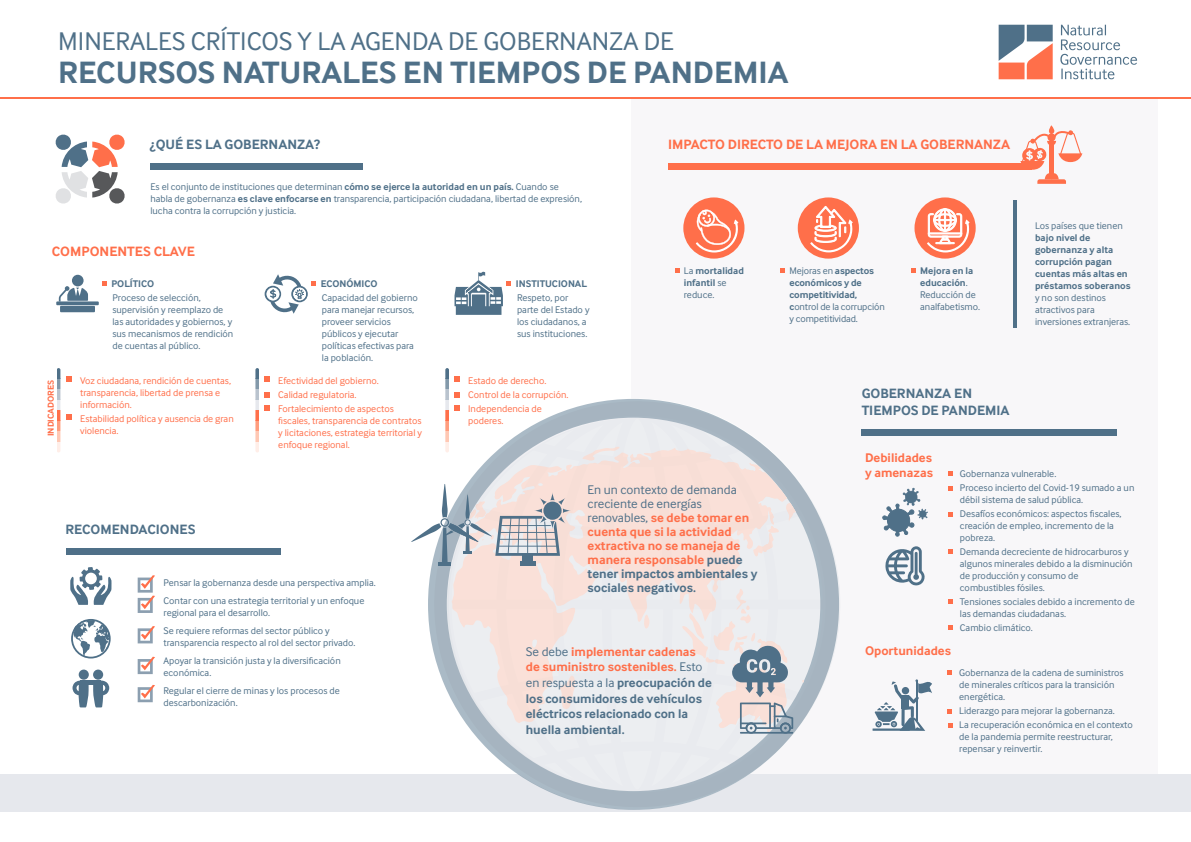
<style>
.page{position:relative;width:1191px;height:842px;background:#fff}
.page>*{position:absolute;margin:0;border:0;box-sizing:border-box;transform-origin:0 0}
.t1{font:700 32px "Inter Face";color:#4f7088}
.t2{font:26.5px "Inter Face";color:#4f7088}
.t3{font:700 14px/16.8px "Inter Face";color:#4f7088}
.t4{font:700 14px "Inter Face";color:#ff6f4a}
.t5{font:700 13px/13.9px "Inter Face";color:#ff6f4a}
.t6{font:700 13px/15.6px "Inter Face";color:#4f7088}
.t7{font:10px/12px "Inter Face";color:#4f7088}
.t8{font:10px/12px "Inter Face";color:#ff6f4a}
.t9{font:700 10px/12px "Inter Face";color:#4f7088}
.t10{font:700 9px "Inter Face";letter-spacing:-.01em;color:#ff6f4a}
.s1{font-weight:700}
.s2{font-weight:400}
.s3{font-weight:400;color:#4f7088}
.s4{color:#4f7088}
.s5{color:#ff6f4a}
</style>
<div class="page">
<div style="left:631px;top:100px;width:526px;height:674px;background:#f8f7f9"></div>
<hr style="left:0;top:97px;width:1191px;height:2px;background:#ff6f4a">
<svg style="left:1060px;top:25px;width:77px;height:54px"></svg>
<svg style="left:998px;top:25px;width:54px;height:54px"></svg>
<div style="left:668px;top:163px;width:363px;height:7px;background:#ff6f4a"></div>
<svg style="left:102px;top:281px;width:4px;height:5px"></svg>
<div style="left:150px;top:163px;width:212px;height:7px;background:#4f7088"></div>
<svg style="left:66px;top:377px;width:6px;height:5px"></svg>
<svg style="left:66px;top:414px;width:6px;height:6px"></svg>
<svg style="left:264px;top:377px;width:6px;height:5px"></svg>
<svg style="left:264px;top:392px;width:6px;height:5px"></svg>
<svg style="left:264px;top:405px;width:6px;height:6px"></svg>
<div style="left:0;top:774px;width:1191px;height:38px;background:#e6e8ed"></div>
<svg style="left:55px;top:134px;width:70px;height:70px"></svg>
<div style="left:72px;top:275px;width:12px;height:11px;background:#4f7088;border-radius:50%"></div>
<hr style="left:56px;top:301px;width:43px;height:4px;background:#4f7088">
<div style="left:60px;top:306px;width:35px;height:6px;background:#4f7088"></div>
<svg style="left:59px;top:286px;width:29px;height:16px"></svg>
<svg style="left:265px;top:274px;width:51px;height:40px"></svg>
<svg style="left:454px;top:271px;width:57px;height:44px"></svg>
<svg style="left:1020px;top:125px;width:62px;height:59px"></svg>
<svg style="left:885px;top:546px;width:40px;height:40px"></svg>
<svg style="left:948px;top:472px;width:4px;height:4px"></svg>
<svg style="left:948px;top:512px;width:4px;height:5px"></svg>
<svg style="left:948px;top:486px;width:4px;height:4px"></svg>
<svg style="left:948px;top:549px;width:4px;height:5px"></svg>
<svg style="left:948px;top:625px;width:4px;height:4px"></svg>
<svg style="left:948px;top:599px;width:4px;height:4px"></svg>
<div style="left:861px;top:429px;width:256px;height:7px;background:#4f7088"></div>
<svg style="left:947px;top:671px;width:4px;height:4px"></svg>
<svg style="left:948px;top:724px;width:4px;height:4px"></svg>
<svg style="left:947px;top:709px;width:4px;height:5px"></svg>
<svg style="left:882px;top:488px;width:46px;height:49px"></svg>
<hr style="left:872px;top:728px;width:37px;height:3px;background:#4f7088">
<svg style="left:874px;top:679px;width:58px;height:52px"></svg>
<div style="left:683px;top:197px;width:61px;height:62px;background:#ff6f4a;border-radius:50%"></div>
<svg style="left:696px;top:210px;width:42px;height:42px"></svg>
<div style="left:914px;top:197px;width:61px;height:62px;background:#ff6f4a;border-radius:50%"></div>
<svg style="left:927px;top:208px;width:42px;height:44px"></svg>
<div style="left:797px;top:197px;width:62px;height:62px;background:#ff6f4a;border-radius:50%"></div>
<svg style="left:810px;top:206px;width:43px;height:46px"></svg>
<svg style="left:57px;top:368px;width:3px;height:84px"></svg>
<hr style="left:255px;top:442px;width:4px;height:10px;background:#ffeee8">
<svg style="left:255px;top:431px;width:4px;height:11px"></svg>
<svg style="left:255px;top:421px;width:4px;height:10px"></svg>
<svg style="left:255px;top:410px;width:4px;height:11px"></svg>
<hr style="left:255px;top:399px;width:4px;height:11px;background:#e6e8ed">
<svg style="left:255px;top:389px;width:4px;height:11px"></svg>
<svg style="left:255px;top:379px;width:4px;height:10px"></svg>
<svg style="left:255px;top:368px;width:4px;height:11px"></svg>
<svg style="left:445px;top:389px;width:4px;height:9px"></svg>
<svg style="left:445px;top:379px;width:4px;height:10px"></svg>
<svg style="left:445px;top:368px;width:4px;height:11px"></svg>
<svg style="left:454px;top:377px;width:5px;height:5px"></svg>
<svg style="left:454px;top:392px;width:5px;height:5px"></svg>
<div style="left:66px;top:548px;width:215px;height:7px;background:#4f7088"></div>
<svg style="left:138px;top:575px;width:17px;height:38px"></svg>
<svg style="left:138px;top:626px;width:17px;height:17px"></svg>
<svg style="left:138px;top:657px;width:17px;height:17px"></svg>
<svg style="left:138px;top:685px;width:17px;height:17px"></svg>
<svg style="left:70px;top:567px;width:42px;height:38px"></svg>
<svg style="left:71px;top:619px;width:40px;height:39px"></svg>
<svg style="left:72px;top:680px;width:37px;height:28px"></svg>
<div style="left:79px;top:669px;width:10px;height:11px;background:#4f7088;border-radius:50%"></div>
<div style="left:93px;top:669px;width:10px;height:11px;background:#4f7088;border-radius:50%"></div>
<hr style="left:1013px;top:201px;width:3px;height:127px;background:#4f7088">
<svg style="left:675px;top:269px;width:4px;height:4px"></svg>
<svg style="left:911px;top:269px;width:4px;height:4px"></svg>
<svg style="left:780px;top:269px;width:4px;height:4px"></svg>
<svg style="left:445px;top:398px;width:395px;height:409px"></svg>
<svg style="left:411px;top:405px;width:402px;height:398px"></svg>
<h2 class="t2" style="left:58px;top:25px;width:617px">MINERALES CRÍTICOS Y LA AGENDA DE GOBERNANZA DE</h2>
<h1 class="t1" style="left:58px;top:53px;width:732px">RECURSOS NATURALES EN TIEMPOS DE PANDEMIA</h1>
<h3 class="t3" style="left:150px;top:137px;width:172px">¿QUÉ ES LA GOBERNANZA?</h3>
<p class="t7" style="left:150px;top:182px;width:433px">Es el conjunto de instituciones que determinan <span class="s1">cómo se ejerce la autoridad en un país.</span> Cuando se habla de gobernanza <span class="s1">es clave enfocarse en</span> transparencia, participación ciudadana, libertad de expresión, lucha contra la corrupción y justicia.</p>
<h3 class="t4" style="left:52px;top:243px;width:145px">COMPONENTES CLAVE</h3>
<p class="t9" style="left:111px;top:278px;width:44px">POLÍTICO</p>
<p class="t10" style="left:46px;top:436px;width:58px;rotate:-90deg">INDICADORES</p>
<p class="t7" style="left:112px;top:293px;width:122px">Proceso de selección, supervisión y reemplazo de las autoridades y gobiernos, y sus mecanismos de rendición de cuentas al público.</p>
<p class="t8" style="left:80px;top:375px;width:152px">Voz ciudadana, rendición de cuentas, transparencia, libertad de prensa e información.</p>
<p class="t8" style="left:80px;top:413px;width:155px">Estabilidad política y ausencia de gran violencia.</p>
<p class="t9" style="left:321px;top:278px;width:58px">ECONÓMICO</p>
<p class="t7" style="left:322px;top:293px;width:97px">Capacidad del gobierno para manejar recursos, proveer servicios públicos y ejecutar políticas efectivas para la población.</p>
<p class="t8" style="left:278px;top:374px;width:117px;line-height:14px">Efectividad del gobierno.<br>Calidad regulatoria.<br>Fortalecimiento de aspectos</p>
<p class="t8" style="left:278px;top:415px;width:145px;text-align:justify">fiscales, transparencia de contratos y licitaciones, estrategia territorial y enfoque regional.</p>
<p class="t9" style="left:516px;top:278px;width:73px">INSTITUCIONAL</p>
<p class="t7" style="left:517px;top:293px;width:74px">Respeto, por parte del Estado y los ciudadanos, a sus instituciones.</p>
<p class="t8" style="left:468px;top:374px;width:102px;line-height:14px">Estado de derecho.<br>Control de la corrupción.<br>Independencia de</p>
<p class="t8" style="left:468px;top:415px;width:37px">poderes.</p>
<h3 class="t4" style="left:668px;top:136px;width:343px">IMPACTO DIRECTO DE LA MEJORA EN LA GOBERNANZA</h3>
<p class="t9" style="left:684px;top:265px;width:62px"><span class="s2">La</span> mortalidad infantil <span class="s2">se reduce.</span></p>
<p class="t7" style="left:920px;top:265px;width:61px"><span class="s1">Mejora en la educación</span>.<br>Reducción de analfabetismo.</p>
<p class="t7" style="left:789px;top:265px;width:97px">Mejoras en <span class="s1">aspectos económicos y de competitividad, c</span>ontrol de la corrupción y competitividad.</p>
<h3 class="t3" style="left:861px;top:386px;width:149px">GOBERNANZA EN<br>TIEMPOS DE PANDEMIA</h3>
<p class="t7" style="left:1035px;top:220px;width:89px">Los países que tienen</p>
<p class="t9" style="left:1035px;top:232px;width:97px">bajo nivel de gobernanza y alta corrupción pagan cuentas más altas en préstamos soberanos</p>
<p class="t7" style="left:1035px;top:292px;width:97px">y no son destinos atractivos para inversiones extranjeras.</p>
<h3 class="t3" style="left:66px;top:522px;width:131px">RECOMENDACIONES</h3>
<p class="t7" style="left:163px;top:575px;width:214px;line-height:18px">Pensar la gobernanza desde una perspectiva amplia.<br>Contar con una estrategia territorial y un enfoque</p>
<p class="t7" style="left:163px;top:605px;width:168px;line-height:18px">regional para el desarrollo.<br>Se requiere reformas del sector público y</p>
<p class="t7" style="left:163px;top:635px;width:193px;line-height:18px">transparencia respecto al rol del sector privado.<br>Apoyar la transición justa y la diversificación</p>
<p class="t7" style="left:163px;top:665px;width:178px;line-height:18px">económica.<br>Regular el cierre de minas y los procesos de</p>
<p class="t7" style="left:163px;top:698px;width:76px">descarbonización.</p>
<h3 class="t5" style="left:587px;top:484px;width:171px"><span class="s3">En un contexto de demanda creciente de energías renovables,</span> se debe tomar en cuenta que si la actividad extractiva no se maneja de manera responsable <span class="s4">puede tener impactos ambientales y sociales negativos.</span></h3>
<h3 class="t6" style="left:526px;top:645px;width:188px"><span class="s2">Se debe</span> <span class="s5">implementar cadenas de suministro sostenibles.</span> <span class="s2">Esto en respuesta a la</span> preocupación de los consumidores de vehículos eléctricos relacionado con la huella ambiental.</h3>
<h3 class="t5" style="left:865px;top:451px;width:70px;line-height:15.6px">Debilidades y amenazas</h3>
<h3 class="t5" style="left:865px;top:644px;width:88px">Oportunidades</h3>
<p class="t7" style="left:960px;top:468px;width:176px;line-height:14px">Gobernanza vulnerable.<br>Proceso incierto del Covid-19 sumado a un</p>
<p class="t7" style="left:960px;top:494px;width:163px;line-height:14px">débil sistema de salud pública.<br>Desafíos económicos: aspectos fiscales,</p>
<p class="t7" style="left:960px;top:521px;width:155px">creación de empleo, incremento de la pobreza.</p>
<p class="t7" style="left:960px;top:547px;width:174px">Demanda decreciente de hidrocarburos y algunos minerales debido a la disminución de producción y consumo de combustibles fósiles.</p>
<p class="t7" style="left:960px;top:597px;width:176px">Tensiones sociales debido a incremento de las demandas ciudadanas.</p>
<p class="t7" style="left:960px;top:623px;width:74px">Cambio climático.</p>
<p class="t7" style="left:959px;top:668px;width:166px">Gobernanza de la cadena de suministros de minerales críticos para la transición energética.</p>
<p class="t7" style="left:959px;top:705px;width:175px;line-height:14px">Liderazgo para mejorar la gobernanza.<br>La recuperación económica en el contexto</p>
<p class="t7" style="left:959px;top:732px;width:155px">de la pandemia permite reestructurar, repensar y reinvertir.</p>
</div>
